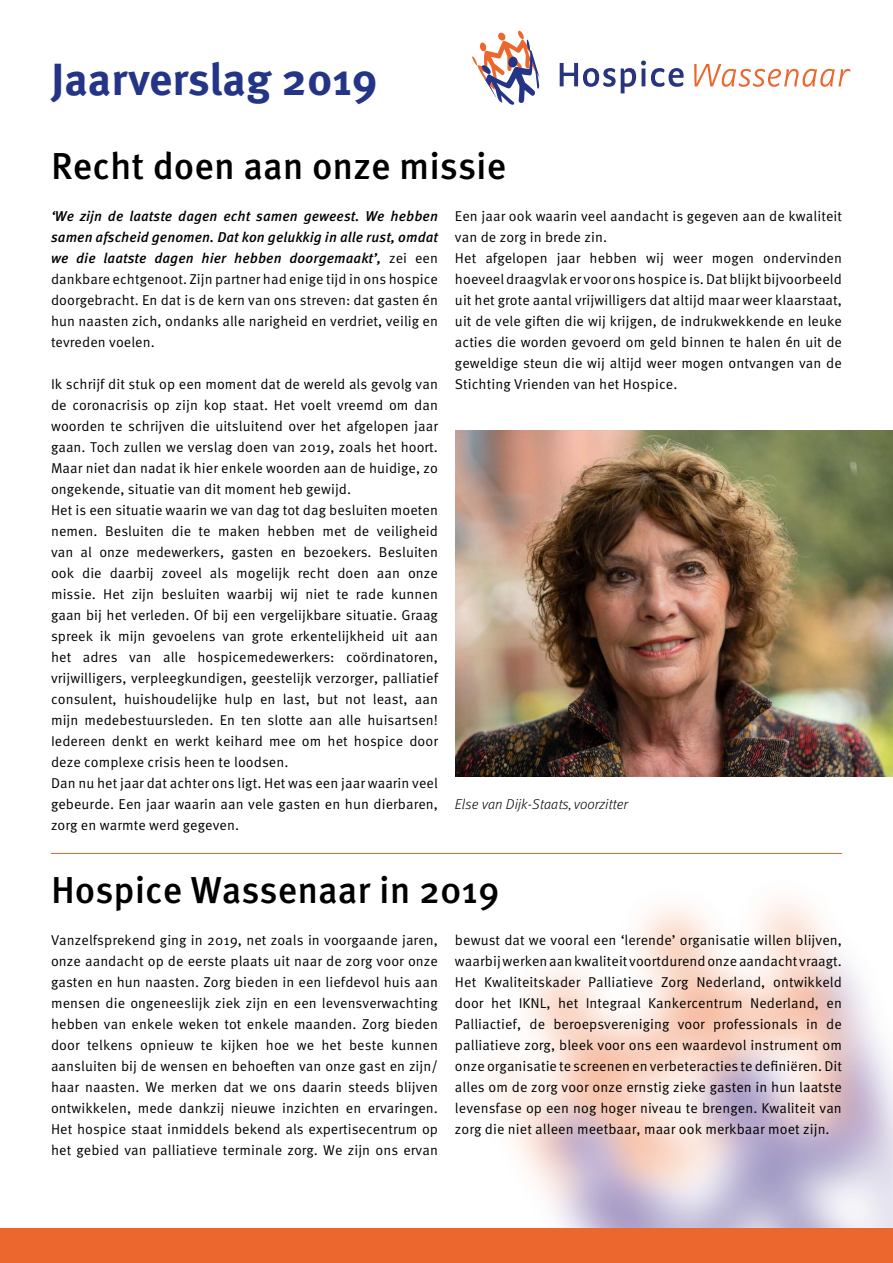
<style>
.page{position:relative;width:893px;height:1263px;background:#fff}
.page>*{position:absolute;margin:0;border:0;box-sizing:border-box;transform-origin:0 0}
.t1{font:700 45px "Meta Pro";color:#243588}
.t2{font:500 37.5px "Meta Pro";color:#000}
.t3{font:14.25px/21px "Meta Pro Norm";letter-spacing:.005em;color:#000;text-align:justify}
.t4{font:italic 500 14.25px/21px "Meta Pro";letter-spacing:.005em;color:#000;text-align:justify}
.t5{font:italic 300 14.25px "Meta Pro";letter-spacing:.005em;color:#000}
.s1{font-family:"Meta Pro Norm";font-weight:400;font-style:normal}
</style>
<div class="page">
<img style="left:319px;top:899px;width:574px;height:330px">
<div style="left:0;top:1229px;width:893px;height:34px;background:#ec672e"></div>
<svg style="left:560px;top:61px;width:124px;height:32px"></svg>
<svg style="left:694px;top:64px;width:156px;height:23px"></svg>
<svg style="left:472px;top:30px;width:68px;height:75px"></svg>
<hr style="left:51px;top:853px;width:791px;height:1px;background:#ec672e">
<img style="left:455px;top:430px;width:438px;height:346px">
<h1 class="t1" style="left:51px;top:44px;width:328px">Jaarverslag 2019</h1>
<h2 class="t2" style="left:51px;top:136px;width:457px">Recht doen aan onze missie</h2>
<p class="t4" style="left:51px;top:204px;width:388px">‘We zijn de laatste dagen echt samen geweest. We hebben samen afscheid genomen. Dat kon gelukkig in alle rust, omdat we die laatste dagen hier hebben doorgemaakt’, <span class="s1">zei een</span></p>
<p class="t3" style="left:51px;top:267px;width:388px">dankbare echtgenoot. Zijn partner had enige tijd in ons hospice doorgebracht. En dat is de kern van ons streven: dat gasten én hun naasten zich, ondanks alle narigheid en verdriet, veilig en tevreden voelen.</p>
<p class="t3" style="left:51px;top:372px;width:388px;text-align:left">Ik schrijf dit stuk op een moment dat de wereld als gevolg van de coronacrisis op zijn kop staat. Het voelt vreemd om dan woorden te schrijven die uitsluitend over het afgelopen jaar gaan. Toch zullen we verslag doen van 2019, zoals het hoort.<br>Maar niet dan nadat ik hier enkele woorden aan de huidige, zo ongekende, situatie van dit moment heb gewijd.<br>Het is een situatie waarin we van dag tot dag besluiten moeten nemen. Besluiten die te maken hebben met de veiligheid van al onze medewerkers, gasten en bezoekers. Besluiten ook die daarbij zoveel als mogelijk recht doen aan onze missie. Het zijn besluiten waarbij wij niet te rade kunnen gaan bij het verleden. Of bij een vergelijkbare situatie. Graag spreek ik mijn gevoelens van grote erkentelijkheid uit aan het adres van alle hospicemedewerkers: coördinatoren, vrijwilligers, verpleegkundigen, geestelijk verzorger, palliatief consulent, huishoudelijke hulp en last, but not least, aan mijn medebestuursleden. En ten slotte aan alle huisartsen!<br>Iedereen denkt en werkt keihard mee om het hospice door deze complexe crisis heen te loodsen.<br>Dan nu het jaar dat achter ons ligt. Het was een jaar waarin veel gebeurde. Een jaar waarin aan vele gasten en hun dierbaren, zorg en warmte werd gegeven.</p>
<p class="t3" style="left:455px;top:204px;width:388px;text-align:left">Een jaar ook waarin veel aandacht is gegeven aan de kwaliteit van de zorg in brede zin.<br>Het afgelopen jaar hebben wij weer mogen ondervinden hoeveel draagvlak er voor ons hospice is. Dat blijkt bijvoorbeeld uit het grote aantal vrijwilligers dat altijd maar weer klaarstaat, uit de vele giften die wij krijgen, de indrukwekkende en leuke acties die worden gevoerd om geld binnen te halen én uit de geweldige steun die wij altijd weer mogen ontvangen van de Stichting Vrienden van het Hospice.</p>
<p class="t5" style="left:455px;top:793px;width:175px">Else van Dijk-Staats, voorzitter</p>
<h2 class="t2" style="left:51px;top:861px;width:450px">Hospice Wassenaar in 2019</h2>
<p class="t3" style="left:51px;top:929px;width:388px">Vanzelfsprekend ging in 2019, net zoals in voorgaande jaren, onze aandacht op de eerste plaats uit naar de zorg voor onze gasten en hun naasten. Zorg bieden in een liefdevol huis aan mensen die ongeneeslijk ziek zijn en een levensverwachting hebben van enkele weken tot enkele maanden. Zorg bieden door telkens opnieuw te kijken hoe we het beste kunnen aansluiten bij de wensen en behoeften van onze gast en zijn/ haar naasten. We merken dat we ons daarin steeds blijven ontwikkelen, mede dankzij nieuwe inzichten en ervaringen.<br>Het hospice staat inmiddels bekend als expertisecentrum op het gebied van palliatieve terminale zorg. We zijn ons ervan</p>
<p class="t3" style="left:455px;top:929px;width:388px">bewust dat we vooral een ‘lerende’ organisatie willen blijven, waarbij werken aan kwaliteit voortdurend onze aandacht vraagt.<br>Het Kwaliteitskader Palliatieve Zorg Nederland, ontwikkeld door het IKNL, het Integraal Kankercentrum Nederland, en Palliactief, de beroepsvereniging voor professionals in de palliatieve zorg, bleek voor ons een waardevol instrument om onze organisatie te screenen en verbeteracties te definiëren. Dit alles om de zorg voor onze ernstig zieke gasten in hun laatste levensfase op een nog hoger niveau te brengen. Kwaliteit van zorg die niet alleen meetbaar, maar ook merkbaar moet zijn.</p>
</div>
